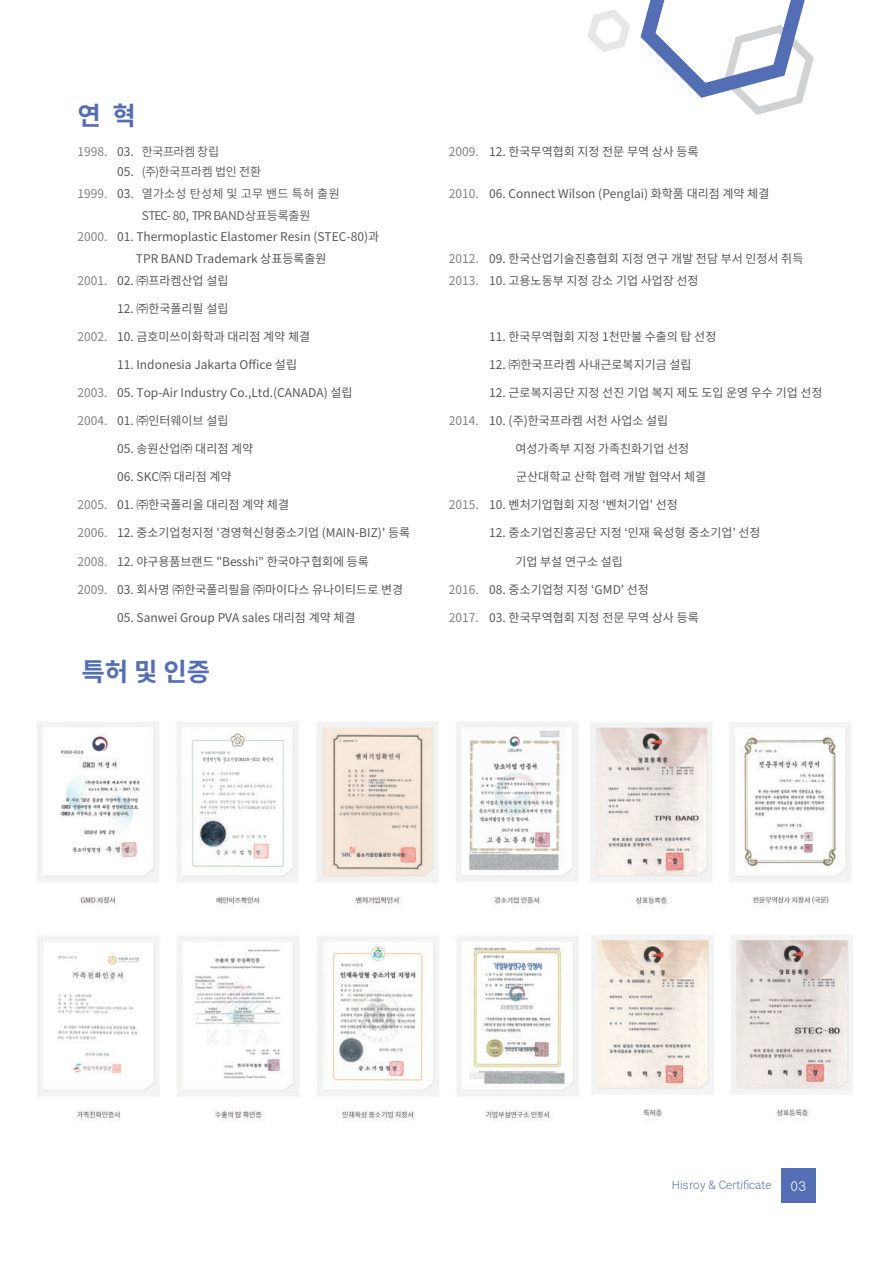
<style>
.page{position:relative;width:893px;height:1263px;background:#fff}
.page>*{position:absolute;margin:0;border:0;box-sizing:border-box;transform-origin:0 0}
.t1{font:700 25.5px "Noto Sans CJ Kkr";color:#546eb5}
.t2{font:13.5px "Roboto";color:#fff}
.t3{font:12px/21.9px "Noto Sans CJ Kkr";color:#57585a;text-align:center}
.t4{font:12px "Noto Sans CJ Kkr";letter-spacing:-.02em;color:#636366}
.t5{font:12px "Noto Sans CJ Kkr";letter-spacing:.02em;color:#636366}
.t6{font:12px "Noto Sans CJ Kkr";color:#636366}
.t7{font:12px "Noto Sans CJ Kkr";color:#808285}
.t8{font:300 11.7px "Roboto";color:#546eb5}
.s1{color:#808285}
.s2{color:#57585a}
</style>
<div class="page">
<div style="left:781px;top:1169px;width:34px;height:34px;background:#546eb5"></div>
<svg style="left:587px;top:9px;width:43px;height:43px"></svg>
<svg style="left:640px;top:0;width:174px;height:115px"></svg>
<img style="left:37px;top:722px;width:541px;height:186px">
<img style="left:37px;top:936px;width:542px;height:186px">
<img style="left:591px;top:935px;width:261px;height:184px">
<img style="left:590px;top:722px;width:261px;height:186px">
<h1 class="t1" style="left:77px;top:101px;width:60px">연 혁</h1>
<p class="t6" style="left:77px;top:145px;width:143px"><span class="s1">1998.</span> <span class="s2">03.</span> 한국프라켐 창립</p>
<p class="t3" style="left:449px;top:141px;width:251px"><span class="s1">2009.</span> 12. 한국무역협회 지정 전문 무역 상사 등록</p>
<p class="t4" style="left:117px;top:165px;width:146px"><span class="s2">05.</span> (주)한국프라켐 법인 전환</p>
<p class="t5" style="left:77px;top:187px;width:264px"><span class="s1">1999.</span> <span class="s2">03.</span> 열가소성 탄성체 및 고무 밴드 특허 출원</p>
<p class="t4" style="left:142px;top:209px;width:170px">STEC- 80, TPR BAND 상표등록출원</p>
<p class="t3" style="left:449px;top:183px;width:322px"><span class="s1">2010.</span> 06. Connect Wilson (Penglai) 화학품 대리점 계약 체결</p>
<p class="t3" style="left:77px;top:226px;width:303px"><span class="s1">2000.</span> 01. Thermoplastic Elastomer Resin (STEC-80)과<br>TPR BAND Trademark 상표등록출원</p>
<p class="t7" style="left:449px;top:251px;width:31px">2012.</p>
<p class="t3" style="left:489px;top:248px;width:316px">09. 한국산업기술진흥협회 지정 연구 개발 전담 부서 인정서 취득</p>
<p class="t3" style="left:77px;top:270px;width:152px"><span class="s1">2001.</span> 02. ㈜프라켐산업 설립</p>
<p class="t3" style="left:449px;top:270px;width:251px"><span class="s1">2013.</span> 10. 고용노동부 지정 강소 기업 사업장 선정</p>
<p class="t3" style="left:117px;top:298px;width:113px">12. ㈜한국폴리필 설립</p>
<p class="t3" style="left:77px;top:326px;width:234px"><span class="s1">2002.</span> 10. 금호미쓰이화학과 대리점 계약 체결</p>
<p class="t3" style="left:489px;top:326px;width:229px">11. 한국무역협회 지정 1천만불 수출의 탑 선정</p>
<p class="t3" style="left:117px;top:354px;width:181px">11. Indonesia Jakarta Office 설립</p>
<p class="t3" style="left:489px;top:354px;width:204px">12. ㈜한국프라켐 사내근로복지기금 설립</p>
<p class="t3" style="left:77px;top:382px;width:276px"><span class="s1">2003.</span> 05. Top-Air Industry Co.,Ltd.(CANADA) 설립</p>
<p class="t3" style="left:489px;top:382px;width:335px">12. 근로복지공단 지정 선진 기업 복지 제도 도입 운영 우수 기업 선정</p>
<p class="t3" style="left:78px;top:410px;width:152px"><span class="s1">2004.</span> 01. ㈜인터웨이브 설립</p>
<p class="t3" style="left:449px;top:410px;width:221px"><span class="s1">2014.</span> 10. (주)한국프라켐 서천 사업소 설립</p>
<p class="t3" style="left:117px;top:438px;width:138px">05. 송원산업㈜ 대리점 계약</p>
<p class="t3" style="left:515px;top:438px;width:175px">여성가족부 지정 가족친화기업 선정</p>
<p class="t3" style="left:117px;top:466px;width:116px">06. SKC㈜ 대리점 계약</p>
<p class="t3" style="left:516px;top:466px;width:192px">군산대학교 산학 협력 개발 협약서 체결</p>
<p class="t3" style="left:78px;top:494px;width:213px"><span class="s1">2005.</span> 01. ㈜한국폴리올 대리점 계약 체결</p>
<p class="t3" style="left:449px;top:494px;width:231px"><span class="s1">2015.</span> 10. 벤처기업협회 지정 ‘벤처기업' 선정</p>
<p class="t3" style="left:78px;top:522px;width:334px"><span class="s1">2006.</span> 12. 중소기업청지정 '경영혁신형중소기업 (MAIN-BIZ)' 등록</p>
<p class="t3" style="left:489px;top:522px;width:273px">12. 중소기업진흥공단 지정 ‘인재 육성형 중소기업’ 선정</p>
<p class="t3" style="left:77px;top:550px;width:293px"><span class="s1">2008.</span> 12. 야구용품브랜드 "Besshi" 한국야구협회에 등록</p>
<p class="t3" style="left:515px;top:550px;width:109px">기업 부설 연구소 설립</p>
<p class="t3" style="left:78px;top:578px;width:327px"><span class="s1">2009.</span> 03. 회사명 ㈜한국폴리필을 ㈜마이다스 유나이티드로 변경</p>
<p class="t3" style="left:449px;top:578px;width:202px"><span class="s1">2016.</span> 08. 중소기업청 지정 ‘GMD’ 선정</p>
<p class="t3" style="left:117px;top:607px;width:240px">05. Sanwei Group PVA sales 대리점 계약 체결</p>
<p class="t3" style="left:449px;top:607px;width:251px"><span class="s1">2017.</span> 03. 한국무역협회 지정 전문 무역 상사 등록</p>
<h1 class="t1" style="left:81px;top:657px;width:130px">특허 및 인증</h1>
<p class="t8" style="left:672px;top:1177px;width:101px">Hisroy &amp; Certificate</p>
<p class="t2" style="left:791px;top:1180px;width:17px">03</p>
</div>
